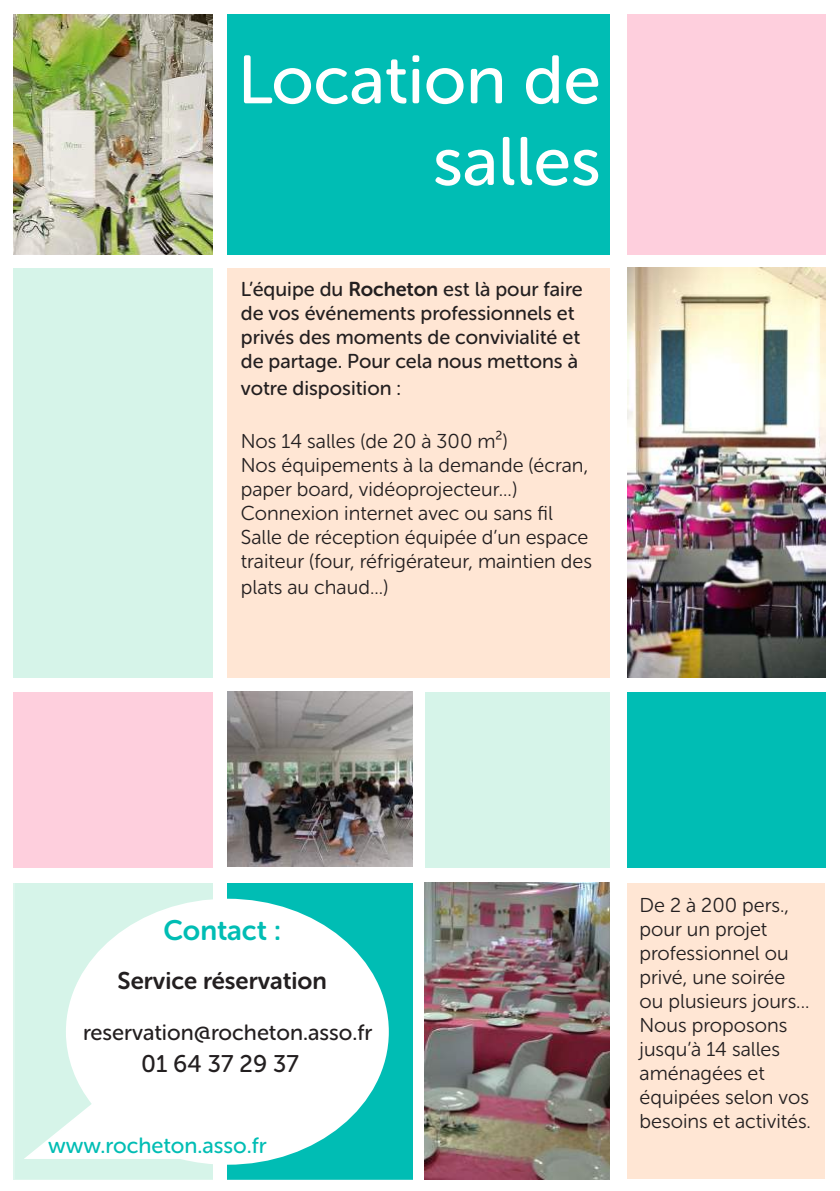
<style>
.page{position:relative;width:840px;height:1191px;background:#fff}
.page>*{position:absolute;margin:0;border:0;box-sizing:border-box;transform-origin:0 0}
.t1{font:68px/81.6px "Museo Sans Rounded 500";color:#fff;text-align:right}
.t2{font:28px "Museo Sans Rounded 700";color:#00bdb4}
.t3{font:24px "Museo Sans Rounded 700";color:#231f20}
.t4{font:24px "Museo Sans Rounded 500";color:#231f20}
.t5{font:22px "Museo Sans Rounded 500";color:#231f20}
.t6{font:22px "Museo Sans Rounded 500";color:#00bdb4}
.t7{font:20px/24px "Museo Sans Rounded 300";color:#231f20}
.t8{font:20px/24px "Museo Sans Rounded 500";color:#231f20}
.s1{font-family:"Museo Sans Rounded 700"}
</style>
<div class="page">
<div style="left:14px;top:883px;width:199px;height:296px;background:#d6f4e9"></div>
<div style="left:227px;top:883px;width:185px;height:296px;background:#00bdb4"></div>
<div style="left:626px;top:883px;width:199px;height:296px;background:#ffe6d4"></div>
<div style="left:227px;top:268px;width:382px;height:409px;background:#ffe6d4"></div>
<div style="left:227px;top:14px;width:382px;height:241px;background:#00bdb4"></div>
<div style="left:14px;top:268px;width:199px;height:409px;background:#d6f4e9"></div>
<div style="left:626px;top:692px;width:199px;height:175px;background:#00bdb4"></div>
<img style="left:627px;top:268px;width:198px;height:409px">
<img style="left:14px;top:14px;width:199px;height:241px">
<img style="left:227px;top:692px;width:185px;height:174px">
<div style="left:626px;top:14px;width:199px;height:241px;background:#fecfdd"></div>
<div style="left:424px;top:692px;width:185px;height:175px;background:#d6f4e9"></div>
<div style="left:14px;top:692px;width:199px;height:175px;background:#fecfdd"></div>
<img style="left:424px;top:883px;width:185px;height:296px">
<svg style="left:24px;top:898px;width:365px;height:267px"></svg>
<h1 class="t1" style="left:238px;top:39px;width:364px">Location de salles</h1>
<p class="t8" style="left:241px;top:278px;width:343px">L’équipe du <span class="s1">Rocheton</span> est là pour faire de vos événements professionnels et privés des moments de convivialité et de partage. Pour cela nous mettons à</p>
<p class="t8" style="left:241px;top:376px;width:162px">votre disposition :</p>
<p class="t7" style="left:241px;top:429px;width:352px">Nos 14 salles (de 20 à 300 m²)<br>Nos équipements à la demande (écran, paper board, vidéoprojecteur...)<br>Connexion internet avec ou sans fil Salle de réception équipée d’un espace traiteur (four, réfrigérateur, maintien des</p>
<p class="t7" style="left:241px;top:575px;width:149px">plats au chaud...)</p>
<h2 class="t2" style="left:163px;top:914px;width:119px">Contact :</h2>
<p class="t3" style="left:117px;top:967px;width:211px">Service réservation</p>
<p class="t5" style="left:83px;top:1020px;width:290px">reservation@rocheton.asso.fr</p>
<p class="t4" style="left:141px;top:1050px;width:159px">01 64 37 29 37</p>
<p class="t6" style="left:48px;top:1133px;width:220px">www.rocheton.asso.fr</p>
<p class="t7" style="left:639px;top:893px;width:173px">De 2 à 200 pers., pour un projet professionnel ou privé, une soirée ou plusieurs jours...<br>Nous proposons jusqu’à 14 salles aménagées et équipées selon vos besoins et activités.</p>
</div>
